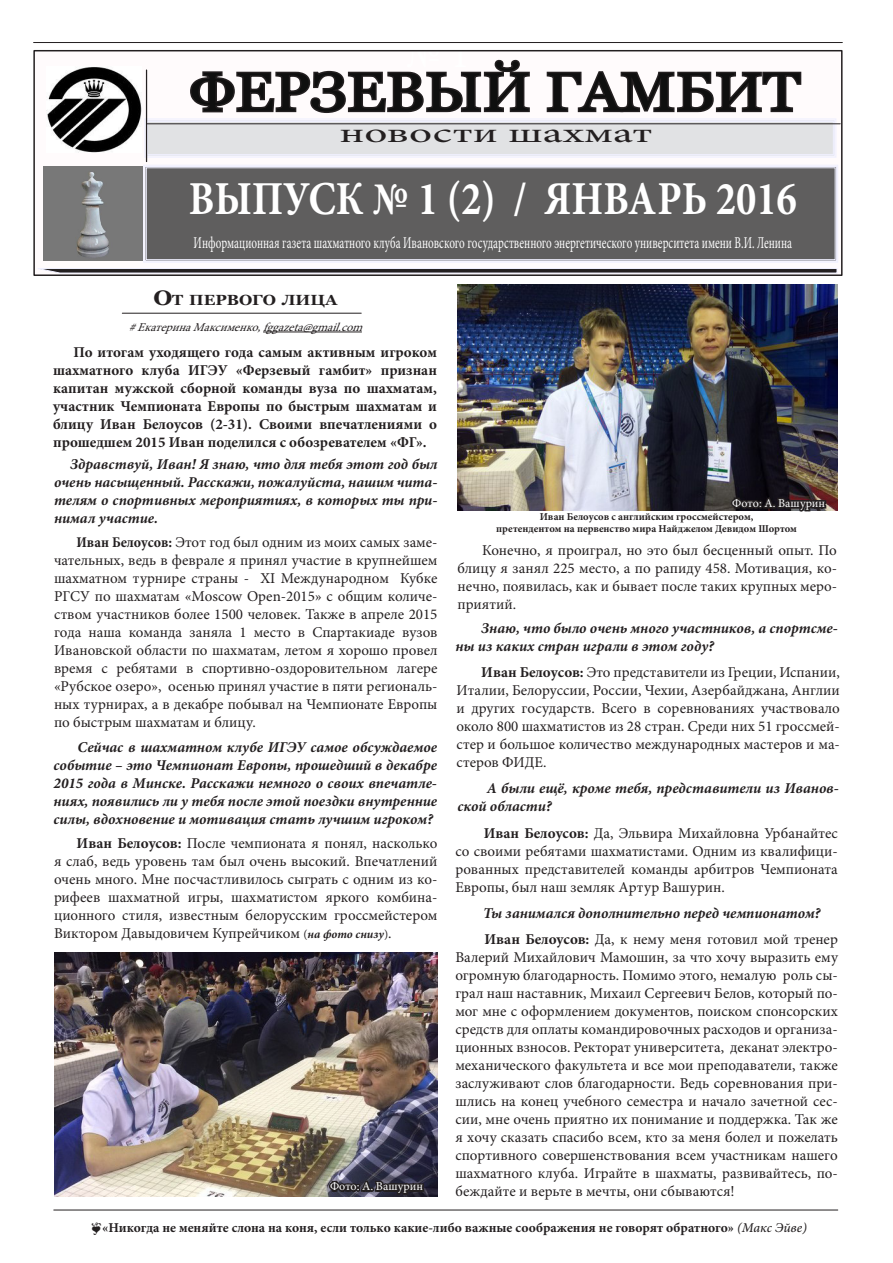
<style>
.page{position:relative;width:893px;height:1263px;background:#fff}
.page>*{position:absolute;margin:0;border:0;box-sizing:border-box;transform-origin:0 0}
.t1{font:54px "Georgia";color:#0f0f0f;scale:1.1 1}
.t2{font:700 47.25px "Minion Pro";color:#fff;scale:.86 1}
.t3{font:27.9px "Minion Pro";color:#231f20;scale:1.62 1}
.t4{font:16.5px "Minion Pro";color:#fff;scale:.67 1}
.t5{font:15px/18px "Minion Pro";color:#231f20;text-align:justify}
.t6{font:italic 700 15px/18px "Minion Pro";color:#231f20;text-align:justify}
.t7{font:700 15px/18px "Minion Pro";color:#231f20;text-align:justify}
.t8{font:700 14.7px "Georgia";color:#231f20;scale:1.1 1}
.t9{font:700 13.5px "Minion Pro";color:#231f20}
.t10{font:italic 12px "Minion Pro";color:#231f20}
.t11{font:12px "Minion Pro";color:#fff}
.t12{font:700 10.5px "Minion Pro";color:#231f20}
.s1{font-size:21px}
.s2{font-weight:700;font-stretch:condensed}
.s3{font-weight:700}
.s4{font-size:12px}
.s5{font-weight:700;font-style:italic;font-size:12px}
.s6{font-weight:400}
.s7{font-weight:500;font-style:italic}
</style>
<div class="page">
<div style="left:34px;top:51px;width:808px;height:224px;background:#fffbfc"></div>
<div style="left:33px;top:50px;width:809px;height:226px;border:2px solid #231f20"></div>
<img style="left:43px;top:167px;width:99px;height:93px">
<img style="left:46px;top:67px;width:95px;height:85px">
<svg style="left:38px;top:268px;width:799px;height:5px;background:#625f64"></svg>
<div style="left:143px;top:165px;width:695px;height:98px;background:#5f5e5e"></div>
<div style="left:145px;top:166px;width:692px;height:95px;border:1px solid #f0f0ff"></div>
<div style="left:146px;top:168px;width:689px;height:92px;border:1px solid #f0f0ff"></div>
<svg style="left:144px;top:59px;width:692px;height:99px"></svg>
<div style="left:146px;top:120px;width:689px;height:36px;border:1px solid #f0f0ff"></div>
<div style="left:147px;top:121px;width:686px;height:34px;border:1px solid #f0f0ff"></div>
<hr style="left:34px;top:42px;width:808px;height:1px;background:#231f20">
<hr style="left:147px;top:124px;width:693px;height:1px;background:#231f20">
<hr style="left:146px;top:70px;width:1px;height:92px;background:#231f20">
<hr style="left:263px;top:332px;width:99px;height:1px;background:#231f20">
<hr style="left:122px;top:313px;width:239px;height:1px;background:#231f20">
<hr style="left:54px;top:1210px;width:784px;height:1px;background:#231f20">
<img style="left:458px;top:285px;width:379px;height:225px">
<svg style="left:730px;top:483px;width:98px;height:29px;background:#2f2629"></svg>
<img style="left:54px;top:952px;width:383px;height:244px">
<svg style="left:327px;top:1166px;width:99px;height:31px;background:#403f4d"></svg>
<p class="t1" style="left:190px;top:61px;width:556px">ФЕРЗЕВЫЙ ГАМБИТ</p>
<p class="t3" style="left:340px;top:114px;width:194px">новости шахмат</p>
<p class="t2" style="left:189px;top:166px;width:709px">ВЫПУСК № 1 (2) / ЯНВАРЬ 2016</p>
<p class="t4" style="left:194px;top:231px;width:895px">Информационная газета шахматного клуба Ивановского государственного энергетического университета имени В.И. Ленина</p>
<p class="t8" style="left:153px;top:291px;width:169px"><span class="s1">О</span>т первого лица</p>
<p class="t10" style="left:129px;top:319px;width:241px">#ЕкатеринаМаксименко,fggazeta@gmail.com</p>
<p class="t7" style="left:53px;top:343px;width:385px;text-indent:20px">По итогам уходящего года самым активным игроком шахматного клуба ИГЭУ «Ферзевый гамбит» признан капитан мужской сборной команды вуза по шахматам, участник Чемпионата Европы по быстрым шахматам и блицу Иван Белоусов (2-31). Своими впечатлениями о прошедшем 2015 Иван поделился с обозревателем «ФГ».</p>
<p class="t6" style="left:54px;top:455px;width:385px;text-indent:16px">Здравствуй, Иван! Я знаю, что для тебя этот год был очень насыщенный. Расскажи, пожалуйста, нашим чита&shy;телям о спортивных мероприятиях, в которых ты при&shy;нимал участие.</p>
<p class="t5" style="left:54px;top:533px;width:385px;text-indent:22px"><span class="s2">Иван Белоусов:</span> Этот год был одним из моих самых заме&shy;чательных, ведь в феврале я принял участие в крупнейшем шахматном турнире страны - XI Международном Кубке РГСУ по шахматам «Мoscow Open-2015» с общим количе&shy;ством участников более 1500 человек. Также в апреле 2015 года наша команда заняла 1 место в Спартакиаде вузов Ивановской области по шахматам, летом я хорошо провел время с ребятами в спортивно-оздоровительном лагере «Рубское озеро», осенью принял участие в пяти региональ&shy;ных турнирах, а в декабре побывал на Чемпионате Европы по быстрым шахматам и блицу.</p>
<p class="t6" style="left:54px;top:738px;width:385px;text-indent:24px">Сейчас в шахматном клубе ИГЭУ самое обсуждаемое событие – это Чемпионат Европы, прошедший в декабре 2015 года в Минске. Расскажи немного о своих впечатле&shy;ниях, появились ли у тебя после этой поездки внутренние силы, вдохновение и мотивация стать лучшим игроком?</p>
<p class="t5" style="left:54px;top:834px;width:385px;text-indent:23px"><span class="s3">Иван Белоусов:</span> После чемпионата я понял, насколько я слаб, ведь уровень там был очень высокий. Впечатлений очень много. Мне посчастливилось сыграть с одним из ко&shy;рифеев шахматной игры, шахматистом яркого комбина&shy;ционного стиля, известным белорусским гроссмейстером Виктором Давыдовичем Купрейчиком <span class="s4">(</span><span class="s5">на фото снизу</span><span class="s4">)</span>.</p>
<p class="t11" style="left:330px;top:1178px;width:95px">Фото: А. Вашурин</p>
<p class="t11" style="left:732px;top:495px;width:95px">Фото: А. Вашурин</p>
<p class="t12" style="left:540px;top:509px;width:215px">Иван Белоусов с английским гроссмейстером,</p>
<p class="t12" style="left:496px;top:521px;width:302px">претендентом на первенство мира Найджелом Девидом Шортом</p>
<p class="t5" style="left:458px;top:541px;width:381px;text-indent:24px">Конечно, я проиграл, но это был бесценный опыт. По блицу я занял 225 место, а по рапиду 458. Мотивация, ко&shy;нечно, появилась, как и бывает после таких крупных меро&shy;приятий.</p>
<p class="t6" style="left:455px;top:619px;width:384px;text-indent:26px">Знаю, что было очень много участников, а спортсме&shy;ны из каких стран играли в этом году?</p>
<p class="t5" style="left:456px;top:663px;width:385px;text-indent:25px"><span class="s3">Иван Белоусов:</span> Это представители из Греции, Испании, Италии, Белоруссии, России, Чехии, Азербайджана, Англии и других государств. Всего в соревнованиях участвовало около 800 шахматистов из 28 стран. Среди них 51 гроссмей&shy;стер и большое количество международных мастеров и ма&shy;стеров ФИДЕ.</p>
<p class="t6" style="left:457px;top:779px;width:383px;text-indent:30px">А были ещё, кроме тебя, представители из Иванов&shy;ской области?</p>
<p class="t5" style="left:455px;top:825px;width:384px;text-indent:28px"><span class="s3">Иван Белоусов:</span> Да, Эльвира Михайловна Урбанайтес со своими ребятами шахматистами. Одним из квалифици&shy;рованных представителей команды арбитров Чемпионата Европы, был наш земляк Артур Вашурин.</p>
<p class="t6" style="left:483px;top:904px;width:339px">Ты занимался дополнительно перед чемпионатом?</p>
<p class="t5" style="left:455px;top:931px;width:384px;text-indent:29px"><span class="s3">Иван Белоусов:</span> Да, к нему меня готовил мой тренер Валерий Михайлович Мамошин, за что хочу выразить ему огромную благодарность. Помимо этого, немалую роль сы&shy;грал наш наставник, Михаил Сергеевич Белов, который по&shy;мог мне с оформлением документов, поиском спонсорских средств для оплаты командировочных расходов и организа&shy;ционных взносов. Ректорат университета, деканат электро&shy;механического факультета и все мои преподаватели, также заслуживают слов благодарности. Ведь соревнования при&shy;шлись на конец учебного семестра и начало зачетной сес&shy;сии, мне очень приятно их понимание и поддержка. Так же я хочу сказать спасибо всем, кто за меня болел и пожелать спортивного совершенствования всем участникам нашего шахматного клуба. Играйте в шахматы, развивайтесь, по&shy;беждайте и верьте в мечты, они сбываются!</p>
<p class="t9" style="left:91px;top:1218px;width:717px"><span class="s6">❦</span>«Никогда не меняйте слона на коня, если только какие-либо важные соображения не говорят обратного» <span class="s7">(Макс Эйве)</span></p>
</div>
